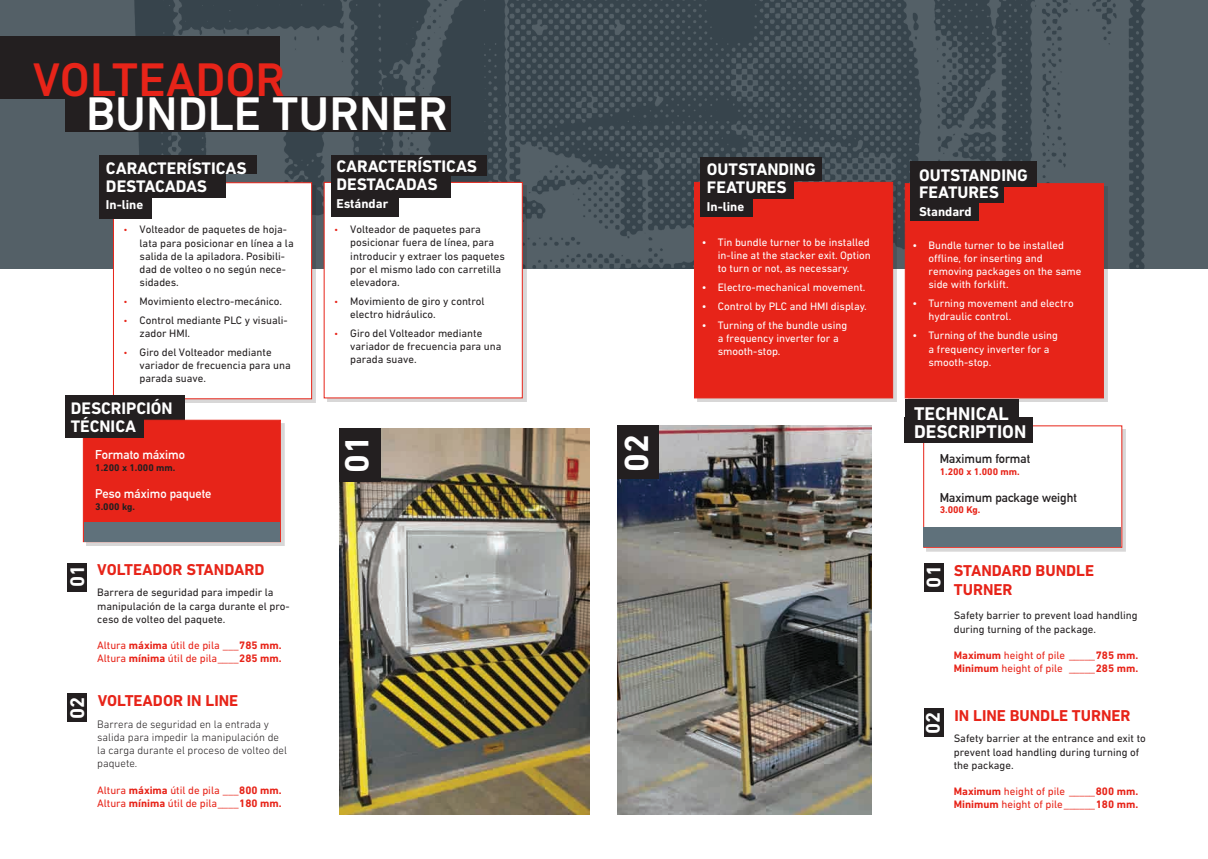
<style>
.page{position:relative;width:1208px;height:859px;background:#fff}
.page>*{position:absolute;margin:0;border:0;box-sizing:border-box;transform-origin:0 0}
.t1{font:500 48px "DIN Next W1 G";color:#fff}
.t2{font:500 48px "DIN Next W1 G";color:#e72419}
.t3{font:700 34px "DIN Next W1 G";color:#fff}
.t4{font:700 20px "DIN Next W1 G";color:#fff}
.t5{font:700 18.8px "DIN Next W1 G";color:#fff}
.t6{font:700 17px "DIN Next W1 G";color:#fff}
.t7{font:700 16px/19.2px "DIN Next W1 G";color:#e72419}
.t8{font:700 13px "DIN Next W1 G";color:#fff}
.t9{font:700 12.5px "DIN Alternate";color:#231f20}
.t10{font:700 12.5px "DIN Alternate";color:#fff}
.t11{font:11px/13.2px "DIN Next W1 G";color:#231f20}
.t12{font:11px/13.2px "DIN Next W1 G";color:#fff}
.LISTA{font:11px/13.2px "DIN Next W1 G";color:#e72419}
.t13{font:300 11px/13.2px "DIN Next W1 G";color:#231f20}
.t14{font:700 9.8px "DIN Next W1 G";color:#e72419}
.t15{font:700 9.8px "DIN Next W1 G";color:#231f20}
.s1{font-weight:300;font-size:10px;color:#e72419}
.s2{font-weight:700}
</style>
<div class="page">
<img style="left:0;top:0;width:1208px;height:268px">
<div style="left:0;top:36px;width:279px;height:63px;background:#231f20"></div>
<div style="left:65px;top:97px;width:386px;height:35px;background:#231f20"></div>
<div style="left:67px;top:693px;width:20px;height:29px;background:#231f20"></div>
<div style="left:67px;top:563px;width:20px;height:28px;background:#231f20"></div>
<div style="left:924px;top:563px;width:19px;height:29px;background:#231f20"></div>
<div style="left:924px;top:708px;width:19px;height:29px;background:#231f20"></div>
<img style="left:617px;top:425px;width:254px;height:389px">
<img style="left:339px;top:428px;width:251px;height:386px">
<div style="left:116px;top:186px;width:200px;height:217px;background:#231f20;opacity:.18"></div>
<div style="left:113px;top:182px;width:199px;height:217px;background:#fff;border:1px solid #e72419"></div>
<div style="left:99px;top:156px;width:157px;height:18px;background:#231f20"></div>
<div style="left:99px;top:174px;width:126px;height:23px;background:#231f20"></div>
<div style="left:99px;top:195px;width:53px;height:24px;background:#231f20"></div>
<div style="left:697px;top:185px;width:199px;height:217px;background:#231f20;opacity:.18"></div>
<div style="left:694px;top:182px;width:199px;height:216px;background:#e72419"></div>
<div style="left:700px;top:185px;width:52px;height:32px;background:#231f20"></div>
<div style="left:700px;top:157px;width:121px;height:23px;background:#231f20"></div>
<div style="left:700px;top:172px;width:93px;height:27px;background:#231f20"></div>
<div style="left:327px;top:185px;width:199px;height:217px;background:#231f20;opacity:.18"></div>
<div style="left:324px;top:182px;width:199px;height:216px;background:#fff;border:1px solid #e72419"></div>
<div style="left:331px;top:155px;width:156px;height:21px;background:#231f20"></div>
<div style="left:331px;top:175px;width:120px;height:22px;background:#231f20"></div>
<div style="left:331px;top:197px;width:67px;height:20px;background:#231f20"></div>
<div style="left:908px;top:187px;width:199px;height:215px;background:#231f20;opacity:.18"></div>
<div style="left:904px;top:183px;width:200px;height:215px;background:#e72419;border:1px solid #e72419"></div>
<div style="left:910px;top:161px;width:127px;height:26px;background:#231f20"></div>
<div style="left:910px;top:182px;width:93px;height:21px;background:#231f20"></div>
<div style="left:910px;top:200px;width:69px;height:21px;background:#231f20"></div>
<div style="left:926px;top:429px;width:200px;height:122px;background:#231f20;opacity:.18"></div>
<div style="left:923px;top:425px;width:199px;height:123px;background:#fff;border:1px solid #e72419"></div>
<div style="left:904px;top:399px;width:114px;height:23px;background:#231f20"></div>
<div style="left:904px;top:417px;width:129px;height:26px;background:#231f20"></div>
<div style="left:924px;top:527px;width:197px;height:20px;background:#5f717b"></div>
<div style="left:65px;top:395px;width:120px;height:26px;background:#231f20"></div>
<div style="left:86px;top:423px;width:198px;height:123px;background:#231f20;opacity:.18"></div>
<div style="left:83px;top:420px;width:198px;height:122px;background:#e72419;border:1px solid #e72419"></div>
<div style="left:65px;top:410px;width:79px;height:28px;background:#231f20"></div>
<div style="left:84px;top:522px;width:195px;height:19px;background:#5f717b"></div>
<div style="left:617px;top:425px;width:42px;height:54px;background:#231f20"></div>
<div style="left:339px;top:428px;width:42px;height:54px;background:#231f20"></div>
<p class="t2" style="left:33px;top:52px;width:254px">VOLTEADOR</p>
<p class="t1" style="left:86px;top:86px;width:363px">BUNDLE TURNER</p>
<p class="t6" style="left:106px;top:158px;width:142px">CARACTERÍSTICAS</p>
<p class="t6" style="left:106px;top:176px;width:103px">DESTACADAS</p>
<p class="t8" style="left:106px;top:197px;width:39px">In-line</p>
<p class="t11" style="left:140px;top:223px;width:156px;text-indent:-16px"><span class="s1">•</span> Volteador de paquetes de hoja&shy;lata para posicionar en línea a la salida de la apiladora. Posibili&shy;dad de volteo o no según nece&shy;sidades.</p>
<p class="t11" style="left:123px;top:295px;width:160px"><span class="s1">•</span> Movimiento electro-mecánico.</p>
<p class="t11" style="left:140px;top:313px;width:150px;text-indent:-16px"><span class="s1">•</span> Control mediante PLC y visuali&shy;zador HMI.</p>
<p class="t11" style="left:140px;top:346px;width:153px;text-indent:-16px"><span class="s1">•</span> Giro del Volteador mediante variador de frecuencia para una parada suave.</p>
<p class="t6" style="left:71px;top:398px;width:103px">DESCRIPCIÓN</p>
<p class="t6" style="left:71px;top:416px;width:67px">TÉCNICA</p>
<p class="t10" style="left:95px;top:445px;width:91px">Formato máximo</p>
<p class="t15" style="left:95px;top:462px;width:81px">1.200 x 1.000 mm.</p>
<p class="t10" style="left:95px;top:484px;width:118px">Peso máximo paquete</p>
<p class="t15" style="left:95px;top:500px;width:41px">3.000 kg.</p>
<p class="t4" style="left:66px;top:587px;width:24px;rotate:-90deg">01</p>
<p class="t4" style="left:66px;top:719px;width:24px;rotate:-90deg">02</p>
<p class="t7" style="left:97px;top:560px;width:169px">VOLTEADOR STANDARD</p>
<p class="t11" style="left:97px;top:586px;width:194px">Barrera de seguridad para impedir la manipulación de la carga durante el pro&shy;ceso de volteo del paquete.</p>
<p class="LISTA" style="left:97px;top:639px;width:186px">Altura <span class="s2">máxima</span> útil de pila ___<span class="s2">785 mm.</span></p>
<p class="LISTA" style="left:97px;top:652px;width:186px">Altura <span class="s2">mínima</span> útil de pila____<span class="s2">285 mm.</span></p>
<p class="t7" style="left:98px;top:691px;width:142px">VOLTEADOR IN LINE</p>
<p class="t13" style="left:97px;top:717px;width:191px">Barrera de seguridad en la entrada y salida para impedir la manipulación de la carga durante el proceso de volteo del paquete.</p>
<p class="LISTA" style="left:97px;top:783px;width:186px">Altura <span class="s2">máxima</span> útil de pila ___<span class="s2">800 mm.</span></p>
<p class="LISTA" style="left:97px;top:796px;width:186px">Altura <span class="s2">mínima</span> útil de pila____<span class="s2">180 mm.</span></p>
<p class="t6" style="left:336px;top:157px;width:142px">CARACTERÍSTICAS</p>
<p class="t6" style="left:336px;top:175px;width:103px">DESTACADAS</p>
<p class="t8" style="left:336px;top:196px;width:53px">Estándar</p>
<p class="t11" style="left:350px;top:223px;width:156px;text-indent:-16px"><span class="s1">•</span> Volteador de paquetes para posicionar fuera de línea, para introducir y extraer los paquetes por el mismo lado con carretilla elevadora.</p>
<p class="t11" style="left:350px;top:294px;width:136px;text-indent:-16px"><span class="s1">•</span> Movimiento de giro y control electro hidráulico.</p>
<p class="t11" style="left:350px;top:326px;width:153px;text-indent:-16px"><span class="s1">•</span> Giro del Volteador mediante variador de frecuencia para una parada suave.</p>
<p class="t3" style="left:337px;top:473px;width:39px;rotate:-90deg">01</p>
<p class="t3" style="left:616px;top:472px;width:39px;rotate:-90deg">02</p>
<p class="t6" style="left:707px;top:159px;width:110px">OUTSTANDING</p>
<p class="t6" style="left:707px;top:177px;width:81px">FEATURES</p>
<p class="t8" style="left:707px;top:199px;width:39px">In-line</p>
<p class="t12" style="left:718px;top:236px;width:154px;text-align:justify;text-indent:-16px">• Tin bundle turner to be installed in-line at the stacker exit. Option to turn or not, as necessary.</p>
<p class="t12" style="left:701px;top:281px;width:165px">• Electro-mechanical movement.</p>
<p class="t12" style="left:701px;top:300px;width:167px">• Control by PLC and HMI display.</p>
<p class="t12" style="left:718px;top:319px;width:131px;text-indent:-16px">• Turning of the bundle using a frequency inverter for a smooth-stop.</p>
<p class="t6" style="left:919px;top:165px;width:110px">OUTSTANDING</p>
<p class="t6" style="left:919px;top:183px;width:81px">FEATURES</p>
<p class="t8" style="left:919px;top:204px;width:54px">Standard</p>
<p class="t12" style="left:928px;top:238px;width:154px;text-indent:-16px">• Bundle turner to be installed offline, for inserting and removing packages on the same side with forklift.</p>
<p class="t12" style="left:928px;top:297px;width:147px;text-indent:-16px">• Turning movement and electro hydraulic control.</p>
<p class="t12" style="left:928px;top:329px;width:131px;text-indent:-16px">• Turning of the bundle using a frequency inverter for a smooth-stop.</p>
<p class="t5" style="left:914px;top:402px;width:96px">TECHNICAL</p>
<p class="t5" style="left:914px;top:420px;width:114px">DESCRIPTION</p>
<p class="t9" style="left:939px;top:449px;width:92px">Maximum format</p>
<p class="t14" style="left:939px;top:466px;width:81px">1.200 x 1.000 mm.</p>
<p class="t9" style="left:939px;top:488px;width:139px">Maximum package weight</p>
<p class="t14" style="left:939px;top:504px;width:42px">3.000 Kg.</p>
<p class="t4" style="left:922px;top:588px;width:24px;rotate:-90deg">01</p>
<p class="t7" style="left:953px;top:561px;width:142px">STANDARD BUNDLE<br>TURNER</p>
<p class="t11" style="left:953px;top:609px;width:185px">Safety barrier to prevent load handling during turning of the package.</p>
<p class="LISTA" style="left:953px;top:649px;width:186px"><span class="s2">Maximum</span> height of pile _____<span class="s2">785 mm.<br>Minimum</span> height of pile _____<span class="s2">285 mm.</span></p>
<p class="t4" style="left:921px;top:734px;width:24px;rotate:-90deg">02</p>
<p class="t7" style="left:954px;top:706px;width:178px">IN LINE BUNDLE TURNER</p>
<p class="t11" style="left:953px;top:732px;width:194px">Safety barrier at the entrance and exit to prevent load handling during turning of the package.</p>
<p class="LISTA" style="left:953px;top:785px;width:186px"><span class="s2">Maximum</span> height of pile _____<span class="s2">800 mm.</span></p>
<p class="LISTA" style="left:953px;top:798px;width:186px"><span class="s2">Minimum</span> height of pile______<span class="s2">180 mm.</span></p>
</div>
